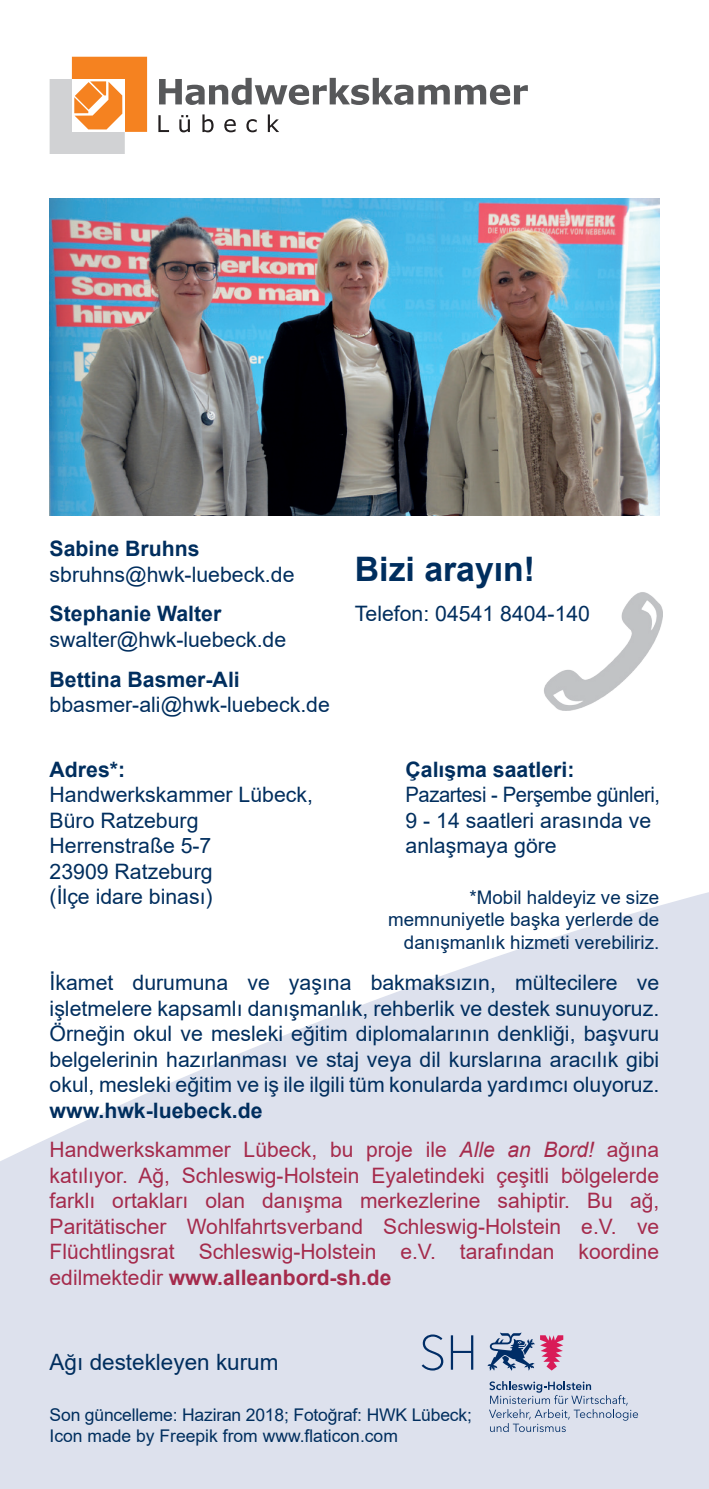
<style>
.page{position:relative;width:709px;height:1489px;background:#fff}
.page>*{position:absolute;margin:0;border:0;box-sizing:border-box;transform-origin:0 0}
.t1{font:700 33.75px "Arial";color:#002e5e}
.t2{font:22.5px "Arial";color:#002e5e}
.t3{font:21.25px/25.5px "Arial";color:#002e5e;text-align:justify}
.t4{font:21.25px/25.5px "Arial";color:#a52b4c;text-align:justify}
.t5{font:21.25px/25.5px "Arial";color:#002e5e;scale:.95 1}
.t6{font:700 21.25px "Arial";color:#002e5e}
.t7{font:18.75px/22.5px "Arial";color:#002e5e;text-align:right}
.t8{font:17.5px/21px "Arial";letter-spacing:-.01em;color:#002e5e}
.s1{font-weight:700}
.s2{font-style:italic}
</style>
<div class="page">
<svg style="left:0;top:892px;width:709px;height:596px;fill:#dde1ed"></svg>
<svg style="left:421px;top:1334px;width:22px;height:36px"></svg>
<svg style="left:451px;top:1335px;width:22px;height:34px"></svg>
<svg style="left:540px;top:1335px;width:23px;height:35px"></svg>
<svg style="left:487px;top:1332px;width:47px;height:38px"></svg>
<svg style="left:489px;top:1380px;width:149px;height:51px"></svg>
<svg style="left:159px;top:78px;width:369px;height:27px"></svg>
<svg style="left:158px;top:115px;width:11px;height:17px"></svg>
<svg style="left:179px;top:115px;width:11px;height:17px"></svg>
<svg style="left:202px;top:114px;width:11px;height:18px"></svg>
<svg style="left:224px;top:119px;width:12px;height:13px"></svg>
<svg style="left:246px;top:119px;width:11px;height:13px"></svg>
<svg style="left:268px;top:114px;width:11px;height:18px"></svg>
<svg style="left:50px;top:57px;width:97px;height:97px"></svg>
<img style="left:544px;top:592px;width:118px;height:118px">
<div style="left:515px;top:562px;width:89px;height:82px;background:#fff"></div>
<img style="left:50px;top:198px;width:609px;height:317px">
<p class="t6" style="left:50px;top:533px;width:151px">Sabine Bruhns</p>
<p class="t3" style="left:50px;top:561px;width:246px">sbruhns@hwk-luebeck.de</p>
<p class="t6" style="left:50px;top:599px;width:173px">Stephanie Walter</p>
<p class="t3" style="left:50px;top:626px;width:238px">swalter@hwk-luebeck.de</p>
<p class="t6" style="left:50px;top:664px;width:192px">Bettina Basmer-Ali</p>
<p class="t3" style="left:50px;top:691px;width:282px">bbasmer-ali@hwk-luebeck.de</p>
<p class="t1" style="left:355px;top:545px;width:182px">Bizi arayın!</p>
<p class="t3" style="left:355px;top:601px;width:237px">Telefon: 04541 8404-140</p>
<p class="t6" style="left:50px;top:754px;width:77px">Adres*:</p>
<p class="t3" style="left:50px;top:781px;width:265px">Handwerkskammer Lübeck,<br>Büro Ratzeburg</p>
<p class="t3" style="left:50px;top:832px;width:163px">Herrenstraße 5-7</p>
<p class="t3" style="left:50px;top:858px;width:165px">23909 Ratzeburg</p>
<p class="t3" style="left:50px;top:883px;width:164px">(İlçe idare binası)</p>
<p class="t7" style="left:388px;top:885px;width:272px">*Mobil haldeyiz ve size memnuniyetle başka yerlerde de danışmanlık hizmeti verebiliriz.</p>
<p class="t5" style="left:405px;top:756px;width:269px"><span class="s1">Çalışma saatleri:<br></span>Pazartesi - Perşembe günleri,<br>9 - 14 saatleri arasında ve anlaşmaya göre</p>
<p class="t3" style="left:50px;top:970px;width:611px">İkamet durumuna ve yaşına bakmaksızın, mültecilere ve işletmelere kapsamlı danışmanlık, rehberlik ve destek sunuyoruz.<br>Örneğin okul ve mesleki eğitim diplomalarının denkliği, başvuru belgelerinin hazırlanması ve staj veya dil kurslarına aracılık gibi okul, mesleki eğitim ve iş ile ilgili tüm konularda yardımcı oluyoruz. <span class="s1">www.hwk-luebeck.de</span></p>
<p class="t4" style="left:50px;top:1136px;width:611px">Handwerkskammer Lübeck, bu proje ile <span class="s2">Alle an Bord!</span> ağına katılıyor. Ağ, Schleswig-Holstein Eyaletindeki çeşitli bölgelerde farklı ortakları olan danışma merkezlerine sahiptir. Bu ağ, Paritätischer Wohlfahrtsverband Schleswig-Holstein e.V. ve Flüchtlingsrat Schleswig-Holstein e.V. tarafından koordine edilmektedir <span class="s1">www.alleanbord-sh.de</span></p>
<p class="t2" style="left:50px;top:1346px;width:230px">Ağı destekleyen kurum</p>
<p class="t8" style="left:50px;top:1404px;width:424px">Son güncelleme: Haziran 2018; Fotoğraf: HWK Lübeck;<br>Icon made by Freepik from www.flaticon.com</p>
</div>
